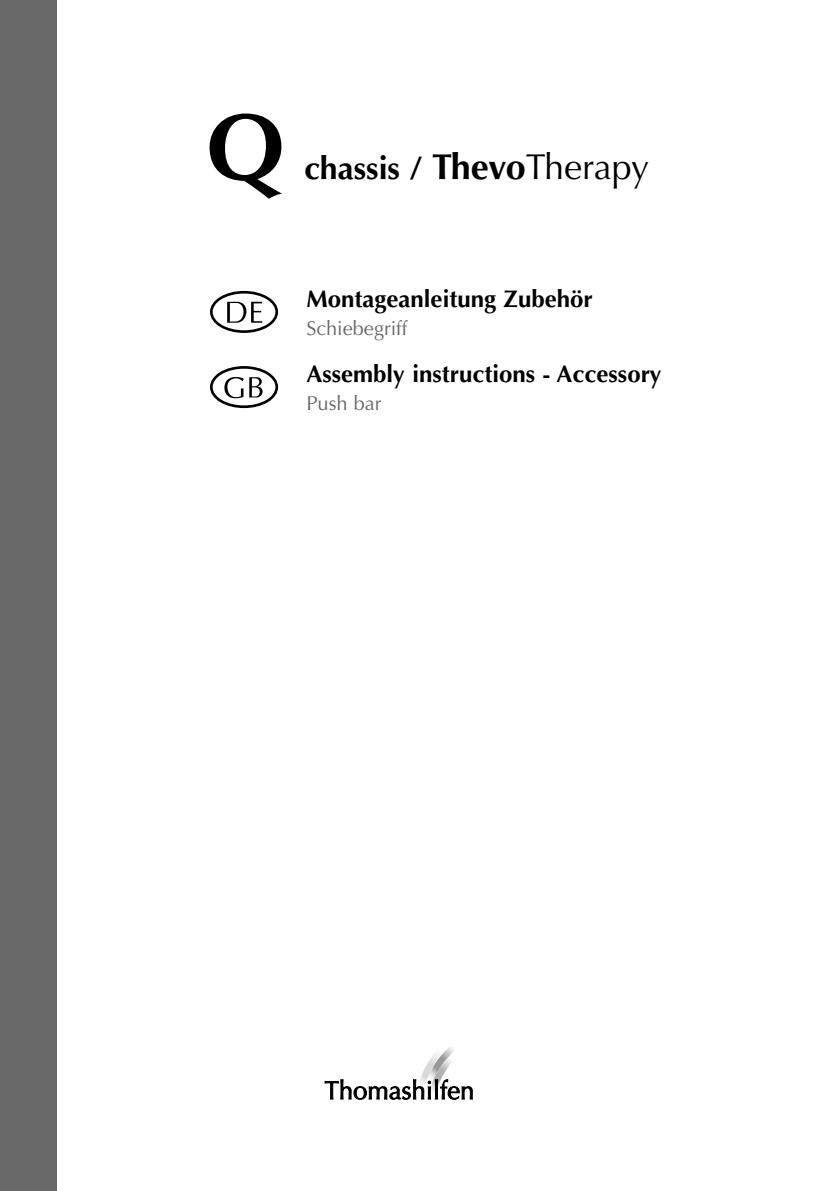
<style>
.page{position:relative;width:840px;height:1191px;background:#fff}
.page>*{position:absolute;margin:0;border:0;box-sizing:border-box;transform-origin:0 0}
.t1{font:700 94px "Optima";color:#000}
.t2{font:700 32px "Optima";color:#000}
.t3{font:700 24px "Optima";color:#000}
.t4{font:20px "Optima";color:#686868}
.s1{font-size:36px}
.s2{font-weight:400;font-size:36px}
</style>
<div class="page">
<svg style="left:325px;top:1047px;width:147px;height:52px"></svg>
<div style="left:0;top:0;width:57px;height:1191px;background:#686868"></div>
<svg style="left:210px;top:291px;width:68px;height:42px"></svg>
<svg style="left:210px;top:366px;width:68px;height:42px"></svg>
<h1 class="t1" style="left:206px;top:93px;width:80px">Q</h1>
<h2 class="t2" style="left:304px;top:150px;width:346px">chassis / <span class="s1">Thevo</span><span class="s2">Therapy</span></h2>
<p class="t3" style="left:306px;top:284px;width:288px">Montageanleitung Zubehör</p>
<p class="t4" style="left:306px;top:316px;width:102px">Schiebegriff</p>
<p class="t3" style="left:306px;top:360px;width:356px">Assembly instructions - Accessory</p>
<p class="t4" style="left:306px;top:391px;width:77px">Push bar</p>
</div>
